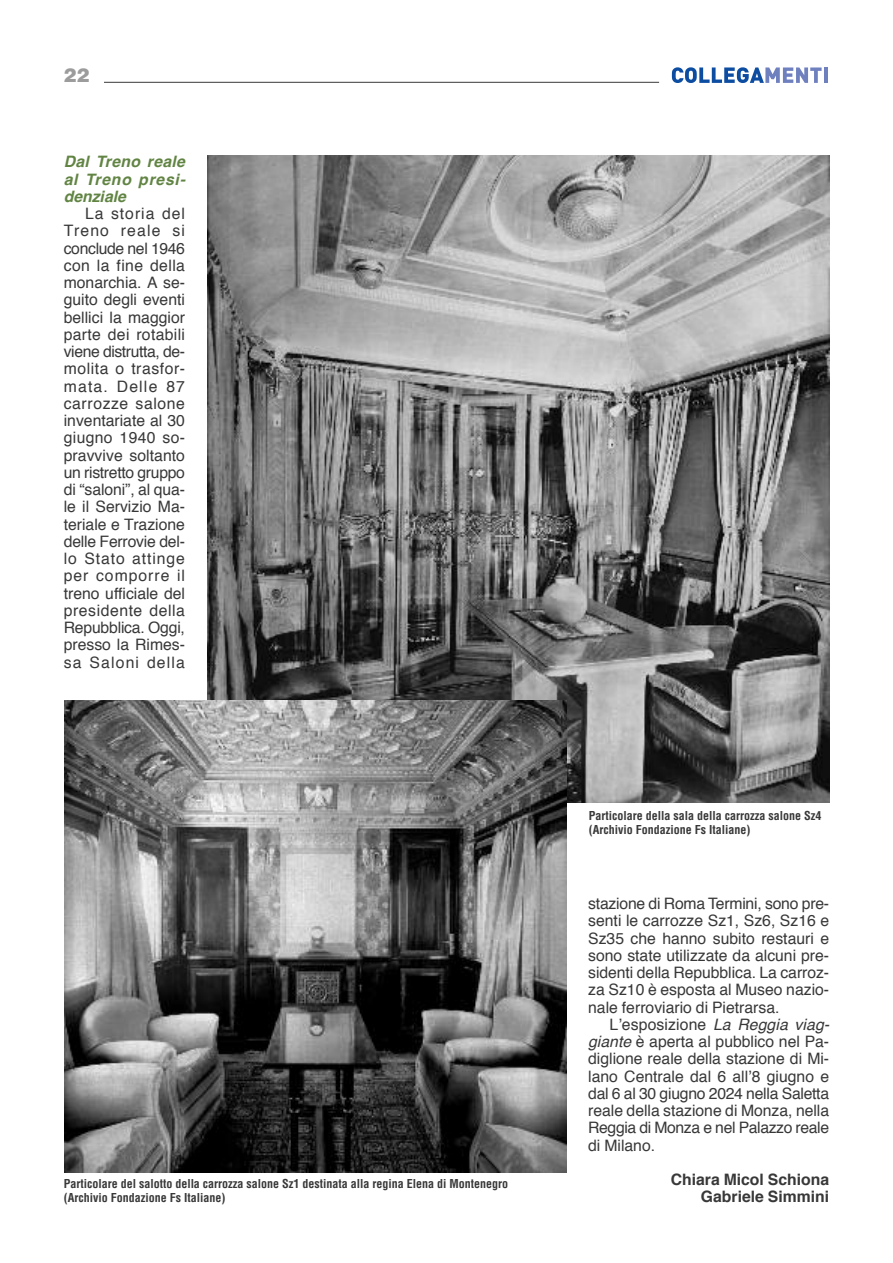
<style>
.page{position:relative;width:893px;height:1263px;background:#fff}
.page>*{position:absolute;margin:0;border:0;box-sizing:border-box;transform-origin:0 0}
.t1{font:900 19.5px "Helvetica";color:#9c9c9c}
.t2{font:15.75px/17.2px "Helvetica";color:#393839;text-align:justify}
.t3{font:italic 700 15.75px/17.2px "Helvetica";letter-spacing:.02em;color:#618443;text-align:justify}
.t4{font:700 15.75px/17.2px "Helvetica";color:#393839;text-align:right}
.t5{font:700 condensed 12px/14.4px "Helvetica";color:#393839}
.s1{font-style:italic}
</style>
<div class="page">
<hr style="left:85px;top:82px;width:574px;height:1px;background:#393839">
<div style="left:64px;top:61px;width:40px;height:40px;background:#fff"></div>
<svg style="left:672px;top:67px;width:150px;height:16px"></svg>
<hr style="left:824px;top:67px;width:4px;height:16px;background:#6f80bf">
<img style="left:208px;top:155px;width:621px;height:648px">
<img style="left:65px;top:700px;width:501px;height:472px">
<p class="t1" style="left:64px;top:61px;width:28px">22</p>
<p class="t3" style="left:64px;top:154px;width:123px">Dal Treno reale al Treno presi&shy;denziale</p>
<p class="t2" style="left:64px;top:206px;width:123px;text-indent:21px">La storia del Treno reale si conclude nel 1946 con la fine della monarchia. A se&shy;guito degli eventi bellici la maggior parte dei rotabili viene distrutta, de&shy;molita o trasfor&shy;mata. Delle 87 carrozze salone inventariate al 30 giugno 1940 so&shy;pravvive soltanto un ristretto gruppo di “saloni”, al qua&shy;le il Servizio Ma&shy;teriale e Trazione delle Ferrovie del&shy;lo Stato attinge per comporre il treno ufficiale del presidente della Repubblica. Oggi, presso la Rimes&shy;sa Saloni della</p>
<p class="t5" style="left:64px;top:1177px;width:446px">Particolare del salotto della carrozza salone Sz1 destinata alla regina Elena di Montenegro (Archivio Fondazione Fs Italiane)</p>
<p class="t5" style="left:589px;top:808px;width:234px">Particolare della sala della carrozza salone Sz4 (Archivio Fondazione Fs Italiane)</p>
<p class="t2" style="left:588px;top:896px;width:242px">stazione di Roma Termini, sono pre&shy;senti le carrozze Sz1, Sz6, Sz16 e Sz35 che hanno subito restauri e sono state utilizzate da alcuni pre&shy;sidenti della Repubblica. La carroz&shy;za Sz10 è esposta al Museo nazio&shy;nale ferroviario di Pietrarsa.</p>
<p class="t2" style="left:588px;top:1017px;width:242px;text-indent:21px">L’esposizione <span class="s1">La Reggia viag&shy;giante</span> è aperta al pubblico nel Pa&shy;diglione reale della stazione di Mi&shy;lano Centrale dal 6 all’8 giugno e dal 6 al 30 giugno 2024 nella Saletta reale della stazione di Monza, nella Reggia di Monza e nel Palazzo reale di Milano.</p>
<p class="t4" style="left:671px;top:1172px;width:160px">Chiara Micol Schiona<br>Gabriele Simmini</p>
</div>
